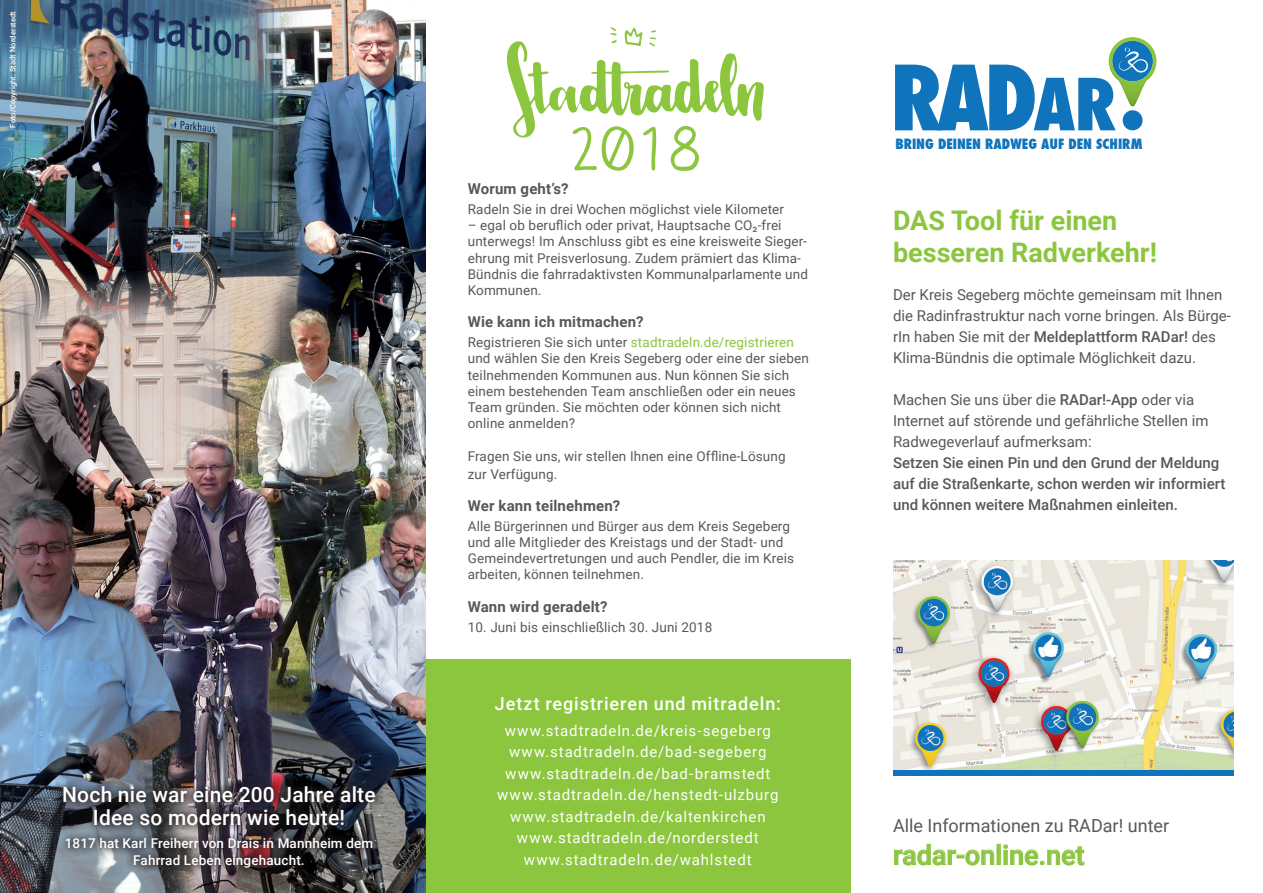
<style>
.page{position:relative;width:1263px;height:893px;background:#fff}
.page>*{position:absolute;margin:0;border:0;box-sizing:border-box;transform-origin:0 0}
.t1{font:800 condensed 87.15px "Futura";color:#1074bc}
.t2{font:60px "Claire Hand";color:#8bc63e}
.t3{font:700 27px/32.4px "Roboto";color:#8bc63e}
.t4{font:500 27px "Roboto";color:#8bc63e}
.t5{font:500 21px/22.5px "Roboto";letter-spacing:.01em;color:#fff;text-align:center}
.DB_headline_negative{font:500 18px "Roboto";letter-spacing:.05em;color:#fff}
.t6{font:18px "Roboto";color:#57585a}
.t7{font:15px/21px "Roboto";color:#57585a}
.DB_headline_negative-2{font:15px "Roboto";letter-spacing:.06em;color:#fff}
.t8{font:500 15px/21px "Roboto";color:#57585a}
.t9{font:700 15px "Roboto";letter-spacing:.01em;color:#57585a}
.t10{font:800 condensed 13.8px "Futura";color:#1074bc}
.t11{font:13.5px/16.2px "Roboto";letter-spacing:.01em;color:#57585a}
.t12{font:500 13.5px/16.2px "Roboto";letter-spacing:.01em;color:#fff;text-align:center}
.t13{font:500 7.5px "Roboto";letter-spacing:.01em;color:#fff}
.s1{color:#8bc63e}
.s2{font-size:69.75px}
.s3{font-weight:500}
</style>
<div class="page">
<div style="left:425px;top:659px;width:425px;height:234px;background:#8bc63e"></div>
<svg style="left:507px;top:27px;width:257px;height:111px"></svg>
<img style="left:0;top:0;width:425px;height:893px">
<div style="left:54px;top:777px;width:330px;height:99px;background:#231f20;opacity:.7"></div>
<svg style="left:1109px;top:37px;width:47px;height:70px"></svg>
<img style="left:893px;top:561px;width:340px;height:209px">
<div style="left:893px;top:770px;width:340px;height:5px;background:#1074bc"></div>
<svg style="left:894px;top:844px;width:100px;height:21px"></svg>
<svg style="left:1003px;top:844px;width:81px;height:21px"></svg>
<p class="t13" style="left:7px;top:128px;width:118px;rotate:-90deg">Foto/Copyright: Stadt Norderstedt</p>
<p class="t5" style="left:62px;top:783px;width:315px">Noch nie war eine 200 Jahre alte<br>Idee so modern wie heute!</p>
<p class="t12" style="left:65px;top:835px;width:310px">1817 hat Karl Freiherr von Drais in Mannheim dem<br>Fahrrad Leben eingehaucht.</p>
<p class="t2" style="left:570px;top:111px;width:132px">2018</p>
<p class="t9" style="left:468px;top:178px;width:102px">Worum geht’s?</p>
<p class="t11" style="left:468px;top:200px;width:318px">Radeln Sie in drei Wochen möglichst viele Kilometer</p>
<p class="t11" style="left:468px;top:217px;width:342px">– egal ob beruflich oder privat, Hauptsache CO2-frei unterwegs! Im Anschluss gibt es eine kreisweite Sieger&shy;ehrung mit Preisverlosung. Zudem prämiert das Klima-Bündnis die fahrradaktivsten Kommunalparlamente und Kommunen.</p>
<p class="t9" style="left:468px;top:311px;width:178px">Wie kann ich mitmachen?</p>
<p class="t11" style="left:468px;top:334px;width:343px">Registrieren Sie sich unter <span class="s1">stadtradeln.de/registrieren </span>und wählen Sie den Kreis Segeberg oder eine der sieben teilnehmenden Kommunen aus. Nun können Sie sich einem bestehenden Team anschließen oder ein neues Team gründen. Sie möchten oder können sich nicht online anmelden?</p>
<p class="t11" style="left:468px;top:447px;width:319px">Fragen Sie uns, wir stellen Ihnen eine Offline-Lösung</p>
<p class="t11" style="left:468px;top:465px;width:91px">zur Verfügung.</p>
<p class="t9" style="left:468px;top:495px;width:154px">Wer kann teilnehmen?</p>
<p class="t11" style="left:468px;top:517px;width:328px">Alle Bürgerinnen und Bürger aus dem Kreis Segeberg und alle Mitglieder des Kreistags und der Stadt- und Gemeindevertretungen und auch Pendler, die im Kreis arbeiten, können teilnehmen.</p>
<p class="t9" style="left:468px;top:596px;width:141px">Wann wird geradelt?</p>
<p class="t11" style="left:468px;top:618px;width:246px">10. Juni bis einschließlich 30. Juni 2018</p>
<p class="DB_headline_negative" style="left:495px;top:691px;width:287px">Jetzt registrieren und mitradeln:</p>
<p class="DB_headline_negative-2" style="left:505px;top:720px;width:268px">www.stadtradeln.de/kreis-segeberg</p>
<p class="DB_headline_negative-2" style="left:509px;top:741px;width:259px">www.stadtradeln.de/bad-segeberg</p>
<p class="DB_headline_negative-2" style="left:505px;top:763px;width:267px">www.stadtradeln.de/bad-bramstedt</p>
<p class="DB_headline_negative-2" style="left:497px;top:784px;width:283px">www.stadtradeln.de/henstedt-ulzburg</p>
<p class="DB_headline_negative-2" style="left:510px;top:806px;width:257px">www.stadtradeln.de/kaltenkirchen</p>
<p class="DB_headline_negative-2" style="left:517px;top:827px;width:243px">www.stadtradeln.de/norderstedt</p>
<p class="DB_headline_negative-2" style="left:524px;top:849px;width:229px">www.stadtradeln.de/wahlstedt</p>
<p class="t1" style="left:890px;top:39px;width:260px">RAD<span class="s2">AR</span>!</p>
<p class="t10" style="left:895px;top:135px;width:249px">BRING DEINEN RADWEG AUF DEN SCHIRM</p>
<p class="t3" style="left:893px;top:203px;width:266px">DAS Tool für einen besseren Radverkehr!</p>
<p class="t7" style="left:893px;top:283px;width:339px">Der Kreis Segeberg möchte gemeinsam mit Ihnen die Radinfrastruktur nach vorne bringen. Als Bürge&shy;rIn haben Sie mit der <span class="s3">Meldeplattform RADar!</span> des Klima-Bündnis die optimale Möglichkeit dazu.</p>
<p class="t7" style="left:893px;top:388px;width:317px">Machen Sie uns über die <span class="s3">RADar!-App</span> oder via<br>Internet auf störende und gefährliche Stellen im<br>Radwegeverlauf aufmerksam:</p>
<p class="t8" style="left:893px;top:451px;width:334px">Setzen Sie einen Pin und den Grund der Meldung auf die Straßenkarte, schon werden wir informiert und können weitere Maßnahmen einleiten.</p>
<p class="t6" style="left:893px;top:813px;width:278px">Alle Informationen zu RADar! unter</p>
<p class="t4" style="left:893px;top:836px;width:193px">radar-online.net</p>
</div>
